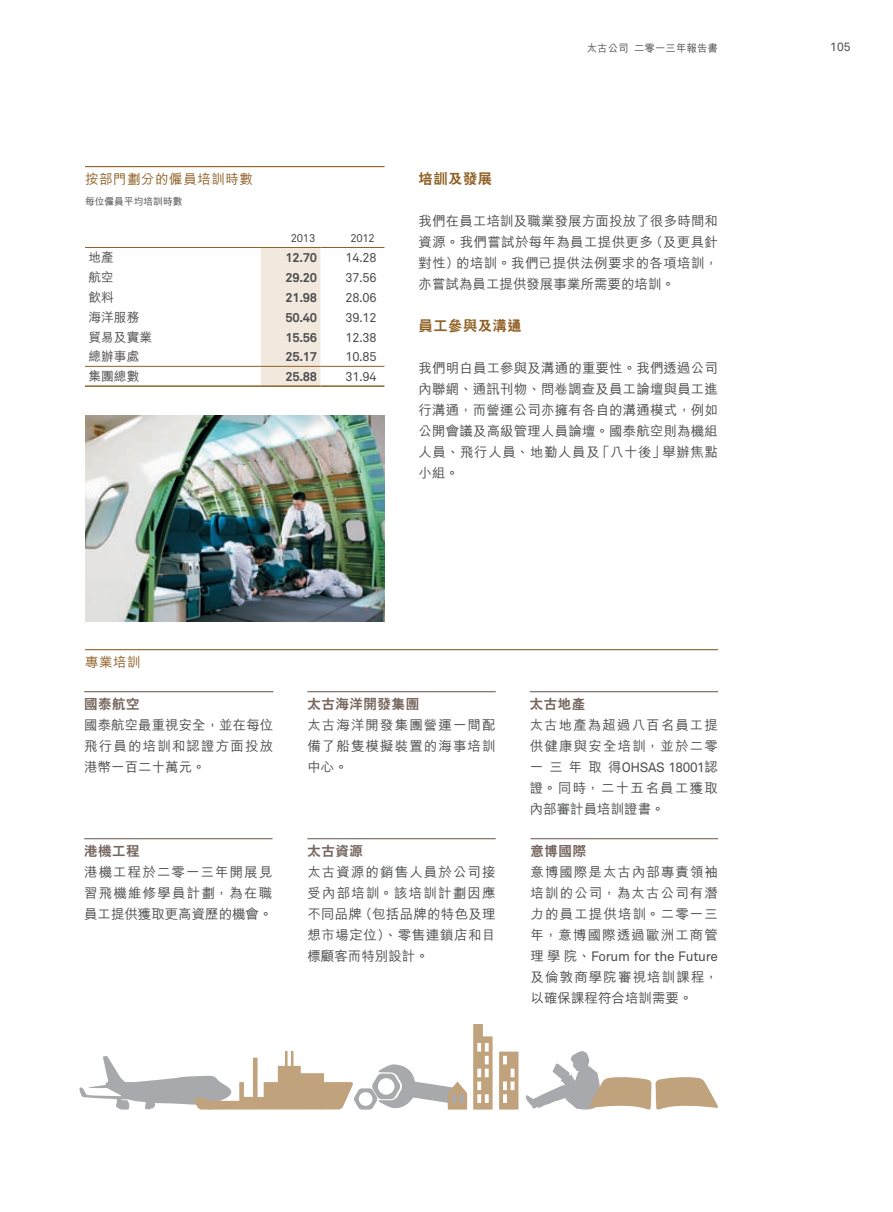
<style>
.page{position:relative;width:893px;height:1212px;background:#fff}
.page>*{position:absolute;margin:0;border:0;box-sizing:border-box;transform-origin:0 0}
.t1{font:800 14.25px "C Hei 2 HK";letter-spacing:.04em;color:#906125}
.t2{font:500 13.5px/21px "M Hei HK";letter-spacing:.045em;color:#4b4c4d;text-align:justify}
.t3{font:500 13.5px/21px "M Hei HK";letter-spacing:.08em;color:#4b4c4d}
.t4{font:13.5px "Akkurat Pro";letter-spacing:-.025em;color:#4b4c4d}
.t5{font:800 13.5px "C Hei 2 HK";letter-spacing:.04em;color:#76665e}
.t6{font:500 13.5px "M Hei HK";letter-spacing:.04em;color:#906125}
.t7{font:700 12.75px "Akkurat Pro";letter-spacing:-.025em;color:#4b4c4d}
.t8{font:12.75px "Akkurat Pro";letter-spacing:-.025em;color:#4b4c4d}
.t9{font:500 12.75px "M Hei HK";color:#4b4c4d}
.t10{font:12px "Akkurat Pro";color:#4b4c4d}
.t11{font:11.25px "Akkurat Pro";letter-spacing:-.025em;color:#4b4c4d}
.t12{font:500 10.5px "M Hei HK";color:#4b4c4d}
.t13{font:500 9.75px "M Hei HK";color:#4b4c4d}
.s1{font-family:"M Hei HK";font-weight:500}
</style>
<div class="page">
<hr style="left:307px;top:838px;width:189px;height:1px;background:#76665e">
<hr style="left:84px;top:691px;width:189px;height:1px;background:#76665e">
<hr style="left:530px;top:691px;width:188px;height:1px;background:#76665e">
<hr style="left:307px;top:691px;width:189px;height:1px;background:#76665e">
<hr style="left:84px;top:838px;width:188px;height:1px;background:#76665e">
<hr style="left:531px;top:838px;width:187px;height:1px;background:#76665e">
<hr style="left:85px;top:166px;width:299px;height:1px;background:#906125">
<div style="left:261px;top:248px;width:59px;height:137px;background:#f1e8de"></div>
<hr style="left:85px;top:247px;width:176px;height:1px;background:#906125">
<hr style="left:261px;top:247px;width:59px;height:1px;background:#906125">
<hr style="left:320px;top:247px;width:60px;height:1px;background:#906125">
<hr style="left:85px;top:366px;width:176px;height:1px;background:#906125">
<hr style="left:261px;top:366px;width:59px;height:1px;background:#906125">
<hr style="left:320px;top:366px;width:60px;height:1px;background:#906125">
<hr style="left:85px;top:385px;width:176px;height:2px;background:#906125">
<hr style="left:261px;top:385px;width:59px;height:2px;background:#906125">
<hr style="left:320px;top:385px;width:60px;height:2px;background:#906125">
<hr style="left:85px;top:649px;width:633px;height:1px;background:#906125">
<svg style="left:499px;top:1051px;width:19px;height:58px"></svg>
<svg style="left:473px;top:1024px;width:20px;height:85px"></svg>
<svg style="left:79px;top:1051px;width:388px;height:59px"></svg>
<svg style="left:526px;top:1051px;width:192px;height:59px"></svg>
<img style="left:85px;top:415px;width:299px;height:206px">
<p class="t12" style="left:587px;top:40px;width:133px">太古公司 二零一三年報告書</p>
<p class="t10" style="left:830px;top:40px;width:22px">105</p>
<p class="t6" style="left:85px;top:169px;width:169px">按部門劃分的僱員培訓時數</p>
<p class="t13" style="left:85px;top:195px;width:99px">每位僱員平均培訓時數</p>
<p class="t11" style="left:291px;top:232px;width:26px">2013</p>
<p class="t11" style="left:350px;top:232px;width:26px">2012</p>
<p class="t9" style="left:88px;top:248px;width:27px">地產</p>
<p class="t7" style="left:285px;top:250px;width:33px">12.70</p>
<p class="t8" style="left:345px;top:250px;width:33px">14.28</p>
<p class="t9" style="left:88px;top:268px;width:27px">航空</p>
<p class="t7" style="left:285px;top:270px;width:33px">29.20</p>
<p class="t8" style="left:345px;top:270px;width:33px">37.56</p>
<p class="t9" style="left:88px;top:288px;width:27px">飲料</p>
<p class="t7" style="left:285px;top:289px;width:33px">21.98</p>
<p class="t8" style="left:345px;top:290px;width:33px">28.06</p>
<p class="t9" style="left:88px;top:308px;width:52px">海洋服務</p>
<p class="t7" style="left:285px;top:309px;width:33px">50.40</p>
<p class="t8" style="left:345px;top:310px;width:33px">39.12</p>
<p class="t9" style="left:88px;top:328px;width:65px">貿易及實業</p>
<p class="t7" style="left:285px;top:329px;width:33px">15.56</p>
<p class="t8" style="left:345px;top:330px;width:33px">12.38</p>
<p class="t9" style="left:88px;top:347px;width:52px">總辦事處</p>
<p class="t7" style="left:285px;top:349px;width:33px">25.17</p>
<p class="t8" style="left:345px;top:349px;width:33px">10.85</p>
<p class="t9" style="left:88px;top:367px;width:52px">集團總數</p>
<p class="t7" style="left:285px;top:369px;width:33px">25.88</p>
<p class="t8" style="left:345px;top:369px;width:33px">31.94</p>
<p class="t1" style="left:419px;top:169px;width:75px">培訓及發展</p>
<p class="t2" style="left:419px;top:210px;width:301px">我們在員工培訓及職業發展方面投放了很多時間和資源。我們嘗試於每年為員工提供更多（及更具針對性）的培訓。我們已提供法例要求的各項培訓，亦嘗試為員工提供發展事業所需要的培訓。</p>
<p class="t1" style="left:419px;top:316px;width:105px">員工參與及溝通</p>
<p class="t2" style="left:419px;top:357px;width:301px">我們明白員工參與及溝通的重要性。我們透過公司內聯網、通訊刊物、問卷調查及員工論壇與員工進行溝通，而營運公司亦擁有各自的溝通模式，例如公開會議及高級管理人員論壇。國泰航空則為機組人員、飛行人員、地勤人員及「八十後」舉辦焦點小組。</p>
<p class="t6" style="left:85px;top:652px;width:57px">專業培訓</p>
<p class="t5" style="left:84px;top:695px;width:57px">國泰航空</p>
<p class="t2" style="left:84px;top:714px;width:191px">國泰航空最重視安全，並在每位飛行員的培訓和認證方面投放港幣一百二十萬元。</p>
<p class="t5" style="left:84px;top:842px;width:57px">港機工程</p>
<p class="t2" style="left:84px;top:861px;width:190px">港機工程於二零一三年開展見習飛機維修學員計劃，為在職員工提供獲取更高資歷的機會。</p>
<p class="t5" style="left:307px;top:695px;width:113px">太古海洋開發集團</p>
<p class="t2" style="left:307px;top:714px;width:190px">太古海洋開發集團營運一間配備了船隻模擬裝置的海事培訓中心。</p>
<p class="t5" style="left:307px;top:842px;width:57px">太古資源</p>
<p class="t2" style="left:307px;top:861px;width:190px">太古資源的銷售人員於公司接受內部培訓。該培訓計劃因應不同品牌（包括品牌的特色及理想市場定位）、零售連鎖店和目標顧客而特別設計。</p>
<p class="t5" style="left:530px;top:695px;width:57px">太古地產</p>
<p class="t3" style="left:530px;top:714px;width:190px">太古地產為超過八百名員工提供健康與安全培訓，並於二零</p>
<p class="t4" style="left:530px;top:760px;width:190px"><span class="s1">一三年取得</span>OHSAS 18001<span class="s1">認</span></p>
<p class="t2" style="left:530px;top:777px;width:190px">證。同時，二十五名員工獲取內部審計員培訓證書。</p>
<p class="t5" style="left:531px;top:842px;width:57px">意博國際</p>
<p class="t2" style="left:531px;top:861px;width:189px">意博國際是太古內部專責領袖培訓的公司，為太古公司有潛力的員工提供培訓。二零一三年，意博國際透過歐洲工商管</p>
<p class="t4" style="left:531px;top:949px;width:189px"><span class="s1">理學院、</span>Forum for the Future</p>
<p class="t3" style="left:531px;top:966px;width:189px">及倫敦商學院審視培訓課程，以確保課程符合培訓需要。</p>
</div>
